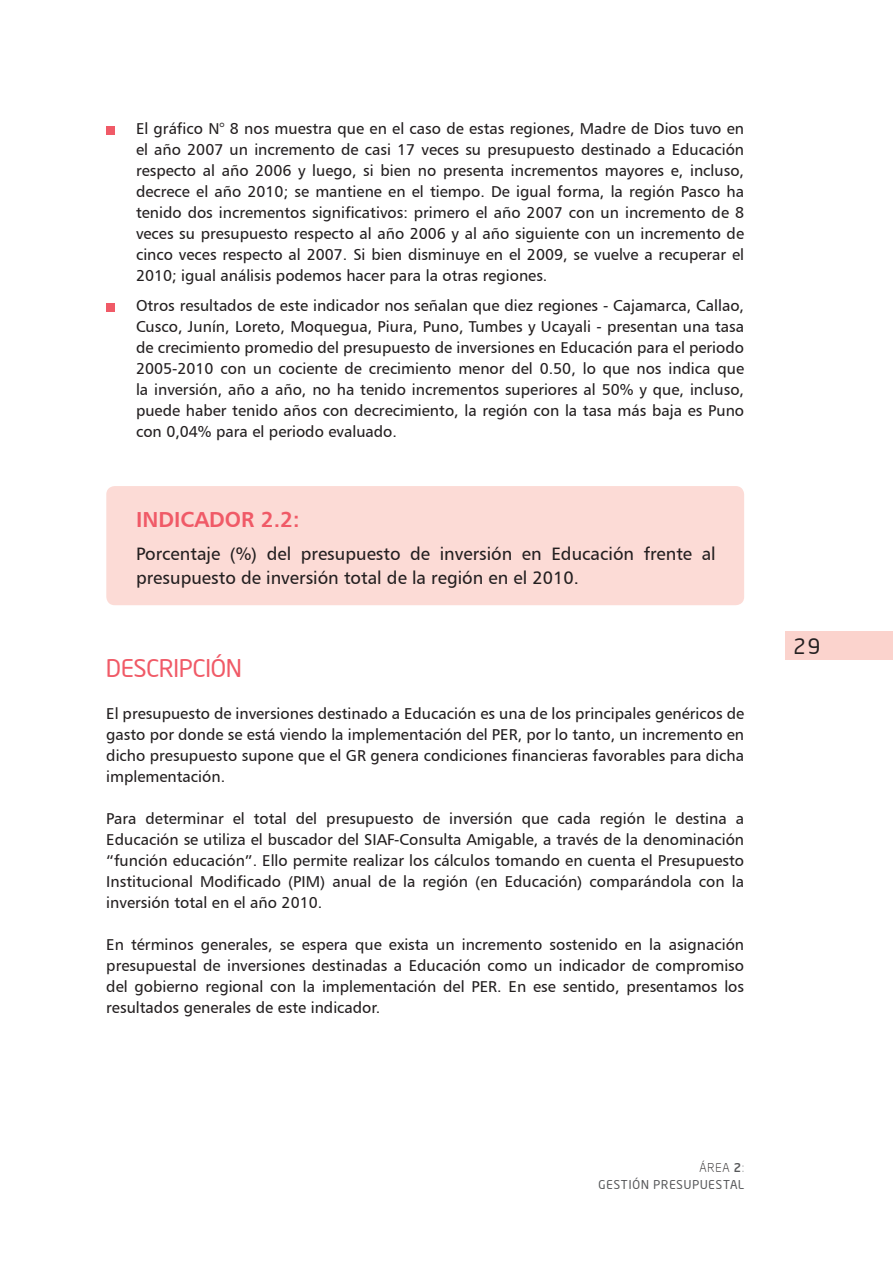
<style>
.page{position:relative;width:893px;height:1263px;background:#fff}
.page>*{position:absolute;margin:0;border:0;box-sizing:border-box;transform-origin:0 0}
.TEXTOO{font:24px "Neo Sans Intel";color:#f05a67}
.TEXTOO-2{font:21.75px "Humanist 777 BT Bold B";color:#f05a67}
.t1{font:21px "Neo Sans Intel";color:#231f20}
.TEXTOO-3{font:18px/24px "Humanist 777 BT Roman B";color:#231f20}
.TEXTO_TAB{font:15.75px/21px "Humanist 777 BT Roman B";color:#231f20;text-align:justify}
.TEXTOO-4{font:15.75px/21px "Humanist 777 BT Roman B";color:#231f20;text-align:justify}
.t2{font:12px/16.8px "Neo Sans Intel";letter-spacing:.075em;color:#57585a;text-align:right}
.s1{font-weight:300;color:#231f20}
.s2{font-weight:500}
.s3{font-weight:300}
</style>
<div class="page">
<div style="left:784px;top:631px;width:109px;height:29px;background:#fbd3cd"></div>
<div style="left:106px;top:126px;width:9px;height:8px;background:#f05a67"></div>
<div style="left:106px;top:303px;width:9px;height:8px;background:#f05a67"></div>
<div style="left:106px;top:486px;width:638px;height:119px;background:#fcdbd6;border-radius:9px"></div>
<p class="TEXTO_TAB" style="left:136px;top:117px;width:610px">El gráfico N° 8 nos muestra que en el caso de estas regiones, Madre de Dios tuvo en el año 2007 un incremento de casi 17 veces su presupuesto destinado a Educación respecto al año 2006 y luego, si bien no presenta incrementos mayores e, incluso, decrece el año 2010; se mantiene en el tiempo. De igual forma, la región Pasco ha tenido dos incrementos significativos: primero el año 2007 con un incremento de 8 veces su presupuesto respecto al año 2006 y al año siguiente con un incremento de cinco veces respecto al 2007. Si bien disminuye en el 2009, se vuelve a recuperar el 2010; igual análisis podemos hacer para la otras regiones.</p>
<p class="TEXTO_TAB" style="left:136px;top:294px;width:610px">Otros resultados de este indicador nos señalan que diez regiones - Cajamarca, Callao, Cusco, Junín, Loreto, Moquegua, Piura, Puno, Tumbes y Ucayali - presentan una tasa de crecimiento promedio del presupuesto de inversiones en Educación para el periodo 2005-2010 con un cociente de crecimiento menor del 0.50, lo que nos indica que la inversión, año a año, no ha tenido incrementos superiores al 50% y que, incluso, puede haber tenido años con decrecimiento, la región con la tasa más baja es Puno con 0,04% para el periodo evaluado.</p>
<p class="TEXTOO-2" style="left:136px;top:506px;width:165px">INDICADOR 2.2:</p>
<p class="TEXTOO-3" style="left:136px;top:541px;width:581px">Porcentaje (%) del presupuesto de inversión en Educación frente al presupuesto de inversión total de la región en el 2010.</p>
<p class="TEXTOO" style="left:106px;top:653px;width:137px">DESCRIPCIÓN</p>
<p class="TEXTOO-4" style="left:106px;top:702px;width:639px">El presupuesto de inversiones destinado a Educación es una de los principales genéricos de gasto por donde se está viendo la implementación del PER, por lo tanto, un incremento en dicho presupuesto supone que el GR genera condiciones financieras favorables para dicha implementación.</p>
<p class="TEXTOO-4" style="left:106px;top:807px;width:639px">Para determinar el total del presupuesto de inversión que cada región le destina a Educación se utiliza el buscador del SIAF-Consulta Amigable, a través de la denominación “función educación”. Ello permite realizar los cálculos tomando en cuenta el Presupuesto Institucional Modificado (PIM) anual de la región (en Educación) comparándola con la inversión total en el año 2010.</p>
<p class="TEXTOO-4" style="left:106px;top:933px;width:639px">En términos generales, se espera que exista un incremento sostenido en la asignación presupuestal de inversiones destinadas a Educación como un indicador de compromiso del gobierno regional con la implementación del PER. En ese sentido, presentamos los resultados generales de este indicador.</p>
<h3 class="t1" style="left:793px;top:633px;width:28px">29</h3>
<p class="t2" style="left:598px;top:1159px;width:147px"><span class="s1">ÁREA</span> <span class="s2">2</span><span class="s3">:<br></span>GESTIÓN PRESUPUESTAL</p>
</div>
